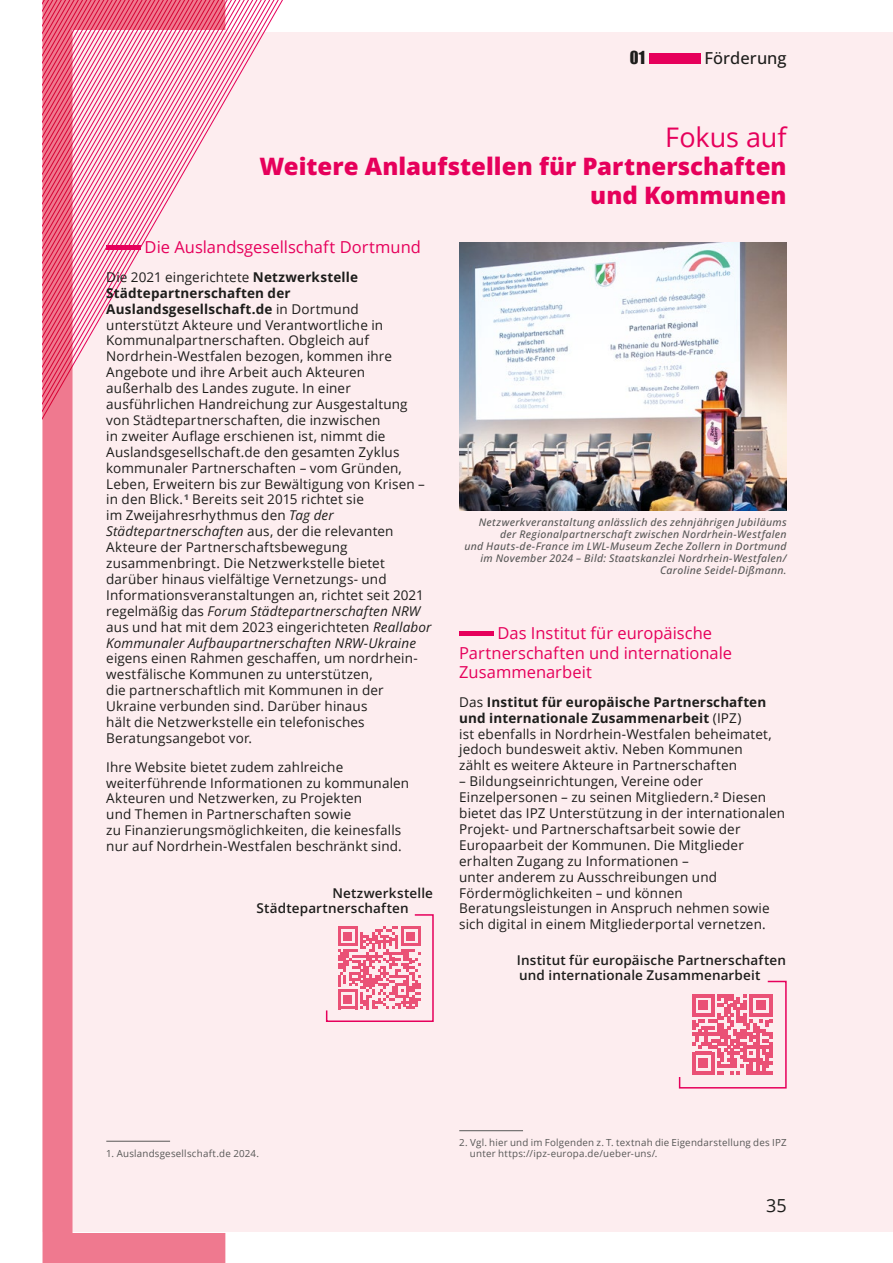
<style>
.page{position:relative;width:893px;height:1263px;background:#fff}
.page>*{position:absolute;margin:0;border:0;box-sizing:border-box;transform-origin:0 0}
.t1{font:27px "Open Sans";color:#e6005b}
.t2{font:800 24px/28.5px "Open Sans";color:#e6005b;text-align:right}
.t3{font:18px "Open Sans";color:#1d1d1b}
.t4{font:16.5px/19.5px "Open Sans";color:#e6005b}
.t5{font:500 16.5px "Open Sans";color:#1d1d1b}
.t6{font:16.5px "Impact";color:#1d1d1b}
.t7{font:13.5px/15.9px "Open Sans";letter-spacing:.01em;color:#1d1d1b}
.t8{font:600 13.5px/15px "Open Sans";letter-spacing:.01em;color:#1d1d1b}
.t9{font:italic 500 10.5px/12px "Open Sans";letter-spacing:.03em;color:#575756;text-align:right}
.t10{font:9.75px/10.5px "Open Sans";letter-spacing:.025em;color:#575756}
.s1{font-weight:700}
.s2{font-style:italic}
</style>
<div class="page">
<div style="left:43px;top:32px;width:850px;height:1200px;background:#fdedef"></div>
<div style="left:43px;top:0;width:197px;height:1263px;border:30px solid #ef798f"></div>
<svg style="left:43px;top:0;width:240px;height:484px"></svg>
<div style="left:106px;top:245px;width:34px;height:5px;background:#e6005b"></div>
<svg style="left:325px;top:914px;width:109px;height:108px"></svg>
<hr style="left:106px;top:1141px;width:64px;height:1px;background:#575756">
<div style="left:459px;top:631px;width:34px;height:5px;background:#e6005b"></div>
<svg style="left:678px;top:980px;width:109px;height:109px"></svg>
<hr style="left:459px;top:1130px;width:64px;height:1px;background:#575756">
<img style="left:459px;top:242px;width:328px;height:268px">
<div style="left:649px;top:53px;width:51px;height:11px;background:#e6005b"></div>
<p class="t6" style="left:630px;top:45px;width:17px">01</p>
<p class="t5" style="left:704px;top:46px;width:84px">Förderung</p>
<h1 class="t1" style="left:665px;top:119px;width:123px">Fokus auf</h1>
<h2 class="t2" style="left:259px;top:152px;width:529px">Weitere Anlaufstellen für Partnerschaften und Kommunen</h2>
<p class="t4" style="left:145px;top:237px;width:278px">Die Auslandsgesellschaft Dortmund</p>
<p class="t7" style="left:106px;top:269px;width:327px">Die 2021 eingerichtete <span class="s1">Netzwerkstelle Städtepartnerschaften der Auslandsgesellschaft.de</span> in Dortmund unterstützt Akteure und Verantwortliche in Kommunalpartnerschaften. Obgleich auf Nordrhein-Westfalen bezogen, kommen ihre Angebote und ihre Arbeit auch Akteuren außerhalb des Landes zugute. In einer ausführlichen Handreichung zur Ausgestaltung von Städtepartnerschaften, die inzwischen<br>in zweiter Auflage erschienen ist, nimmt die Auslandsgesellschaft.de den gesamten Zyklus kommunaler Partnerschaften – vom Gründen, Leben, Erweitern bis zur Bewältigung von Krisen – in den Blick. <sup>1</sup> Bereits seit 2015 richtet sie<br>im Zweijahresrhythmus den <span class="s2">Tag der Städtepartnerschaften</span> aus, der die relevanten Akteure der Partnerschaftsbewegung zusammenbringt. Die Netzwerkstelle bietet darüber hinaus vielfältige Vernetzungs- und Informationsveranstaltungen an, richtet seit 2021 regelmäßig das <span class="s2">Forum Städtepartnerschaften NRW </span>aus und hat mit dem 2023 eingerichteten <span class="s2">Reallabor Kommunaler Aufbaupartnerschaften NRW-Ukraine</span></p>
<p class="t7" style="left:106px;top:650px;width:313px">eigens einen Rahmen geschaffen, um nordrhein&shy;westfälische Kommunen zu unterstützen,<br>die partnerschaftlich mit Kommunen in der Ukraine verbunden sind. Darüber hinaus<br>hält die Netzwerkstelle ein telefonisches Beratungsangebot vor.</p>
<p class="t7" style="left:106px;top:758px;width:304px">Ihre Website bietet zudem zahlreiche weiterführende Informationen zu kommunalen Akteuren und Netzwerken, zu Projekten<br>und Themen in Partnerschaften sowie<br>zu Finanzierungsmöglichkeiten, die keinesfalls nur auf Nordrhein-Westfalen beschränkt sind.</p>
<p class="t8" style="left:257px;top:885px;width:178px;text-indent:76px">Netzwerkstelle<br>Städtepartnerschaften</p>
<p class="t9" style="left:464px;top:516px;width:324px">Netzwerkveranstaltung anlässlich des zehnjährigen Jubiläums der Regionalpartnerschaft zwischen Nordrhein-Westfalen<br>und Hauts-de-France im LWL-Museum Zeche Zollern in Dortmund im November 2024 – Bild: Staatskanzlei Nordrhein-Westfalen/ Caroline Seidel-Dißmann.</p>
<p class="t4" style="left:459px;top:623px;width:274px;text-indent:38px">Das Institut für europäische<br>Partnerschaften und internationale<br>Zusammenarbeit</p>
<p class="t7" style="left:459px;top:693px;width:314px">Das <span class="s1">Institut für europäische Partnerschaften und internationale Zusammenarbeit</span> (IPZ)<br>ist ebenfalls in Nordrhein-Westfalen beheimatet, jedoch bundesweit aktiv. Neben Kommunen zählt es weitere Akteure in Partnerschaften</p>
<p class="t7" style="left:459px;top:773px;width:327px">– Bildungseinrichtungen, Vereine oder Einzelpersonen – zu seinen Mitgliedern. <sup>2</sup> Diesen bietet das IPZ Unterstützung in der internationalen Projekt- und Partnerschaftsarbeit sowie der Europaarbeit der Kommunen. Die Mitglieder erhalten Zugang zu Informationen –<br>unter anderem zu Ausschreibungen und Fördermöglichkeiten – und können Beratungsleistungen in Anspruch nehmen sowie sich digital in einem Mitgliederportal vernetzen.</p>
<p class="t8" style="left:517px;top:952px;width:271px">Institut für europäische Partnerschaften und internationale Zusammenarbeit</p>
<p class="t10" style="left:106px;top:1147px;width:154px">1. Auslandsgesellschaft.de 2024.</p>
<p class="t10" style="left:470px;top:1137px;width:318px;text-indent:-11px">2. Vgl. hier und im Folgenden z. T. textnah die Eigendarstellung des IPZ unter https://ipz-europa.de/ueber-uns/.</p>
<h3 class="t3" style="left:766px;top:1193px;width:22px">35</h3>
</div>
